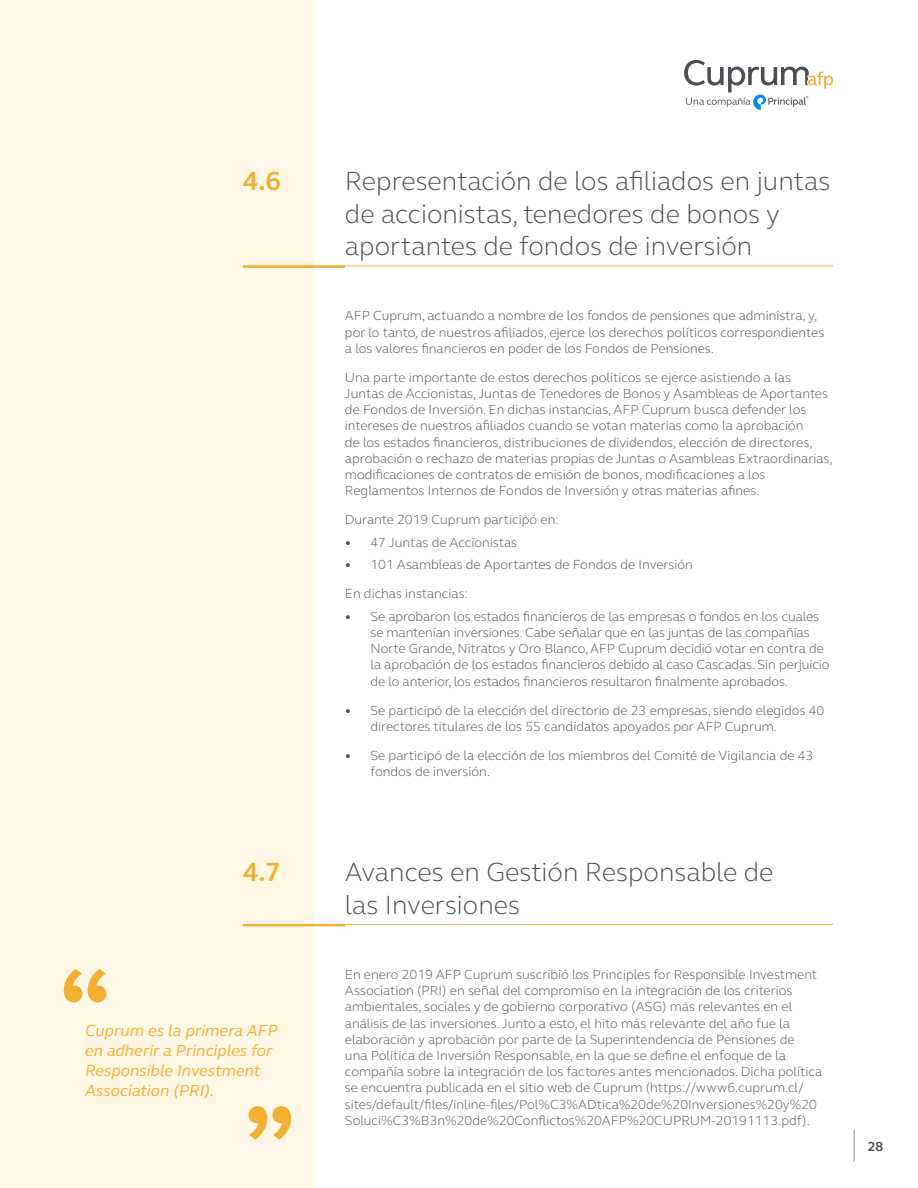
<style>
.page{position:relative;width:918px;height:1188px;background:#fff}
.page>*{position:absolute;margin:0;border:0;box-sizing:border-box;transform-origin:0 0}
.t1{font:300 27px/32.4px "FS Elliot Pro";color:#4d4e53}
.t2{font:700 27px "FS Elliot Pro";color:#f2af32}
.t3{font:italic 16.5px/19.8px "FS Elliot Pro";color:#f2af32}
.t4{font:300 13.5px/16.2px "FS Elliot Pro";color:#4d4e53}
.t5{font:700 13.5px "FS Elliot Pro";color:#4d4e53}
</style>
<div class="page">
<svg style="left:684px;top:60px;width:149px;height:50px"></svg>
<hr style="left:854px;top:1130px;width:1px;height:31px;background:#8c8d8e">
<div style="left:0;top:0;width:313px;height:1188px;background:#fff7e5"></div>
<hr style="left:243px;top:266px;width:590px;height:1px;background:#f2af32">
<hr style="left:243px;top:266px;width:102px;height:2px;background:#f2af32">
<hr style="left:243px;top:924px;width:590px;height:1px;background:#f2af32">
<hr style="left:243px;top:924px;width:102px;height:2px;background:#f2af32">
<svg style="left:249px;top:1106px;width:42px;height:34px"></svg>
<svg style="left:64px;top:969px;width:42px;height:33px"></svg>
<h1 class="t2" style="left:243px;top:163px;width:40px">4.6</h1>
<h1 class="t2" style="left:243px;top:854px;width:40px">4.7</h1>
<p class="t3" style="left:85px;top:1020px;width:194px">Cuprum es la primera AFP en adherir a Principles for<br>Responsible Investment<br>Association (PRI).</p>
<h1 class="t1" style="left:345px;top:164px;width:487px">Representación de los afiliados en juntas de accionistas, tenedores de bonos y aportantes de fondos de inversión</h1>
<p class="t4" style="left:345px;top:307px;width:481px">AFP Cuprum, actuando a nombre de los fondos de pensiones que administra, y, por lo tanto, de nuestros afiliados, ejerce los derechos políticos correspondientes a los valores financieros en poder de los Fondos de Pensiones.</p>
<p class="t4" style="left:345px;top:369px;width:489px">Una parte importante de estos derechos políticos se ejerce asistiendo a las Juntas de Accionistas, Juntas de Tenedores de Bonos y Asambleas de Aportantes de Fondos de Inversión. En dichas instancias, AFP Cuprum busca defender los intereses de nuestros afiliados cuando se votan materias como la aprobación<br>de los estados financieros, distribuciones de dividendos, elección de directores, aprobación o rechazo de materias propias de Juntas o Asambleas Extraordinarias, modificaciones de contratos de emisión de bonos, modificaciones a los Reglamentos Internos de Fondos de Inversión y otras materias afines.</p>
<p class="t4" style="left:345px;top:511px;width:215px">Durante 2019 Cuprum participó en:</p>
<p class="t4" style="left:345px;top:534px;width:174px">• 47 Juntas de Accionistas</p>
<p class="t4" style="left:345px;top:550px;width:349px;line-height:29px">• 101 Asambleas de Aportantes de Fondos de Inversión<br>En dichas instancias:</p>
<p class="t4" style="left:370px;top:608px;width:461px;text-indent:-26px">• Se aprobaron los estados financieros de las empresas o fondos en los cuales se mantenían inversiones. Cabe señalar que en las juntas de las compañías Norte Grande, Nitratos y Oro Blanco, AFP Cuprum decidió votar en contra de la aprobación de los estados financieros debido al caso Cascadas. Sin perjuicio de lo anterior, los estados financieros resultaron finalmente aprobados.</p>
<p class="t4" style="left:370px;top:702px;width:455px;text-indent:-26px">• Se participó de la elección del directorio de 23 empresas, siendo elegidos 40 directores titulares de los 55 candidatos apoyados por AFP Cuprum.</p>
<p class="t4" style="left:370px;top:747px;width:444px;text-indent:-26px">• Se participó de la elección de los miembros del Comité de Vigilancia de 43 fondos de inversión.</p>
<h1 class="t1" style="left:345px;top:855px;width:430px">Avances en Gestión Responsable de las Inversiones</h1>
<p class="t4" style="left:345px;top:966px;width:479px">En enero 2019 AFP Cuprum suscribió los Principles for Responsible Investment Association (PRI) en señal del compromiso en la integración de los criterios ambientales, sociales y de gobierno corporativo (ASG) más relevantes en el análisis de las inversiones. Junto a esto, el hito más relevante del año fue la elaboración y aprobación por parte de la Superintendencia de Pensiones de<br>una Política de Inversión Responsable, en la que se define el enfoque de la compañía sobre la integración de los factores antes mencionados. Dicha política se encuentra publicada en el sitio web de Cuprum (https://www6.cuprum.cl/ sites/default/files/inline-files/Pol%C3%ADtica%20de%20Inversiones%20y%20<br>Soluci%C3%B3n%20de%20Conflictos%20AFP%20CUPRUM-20191113.pdf).</p>
<p class="t5" style="left:868px;top:1137px;width:17px">28</p>
</div>
